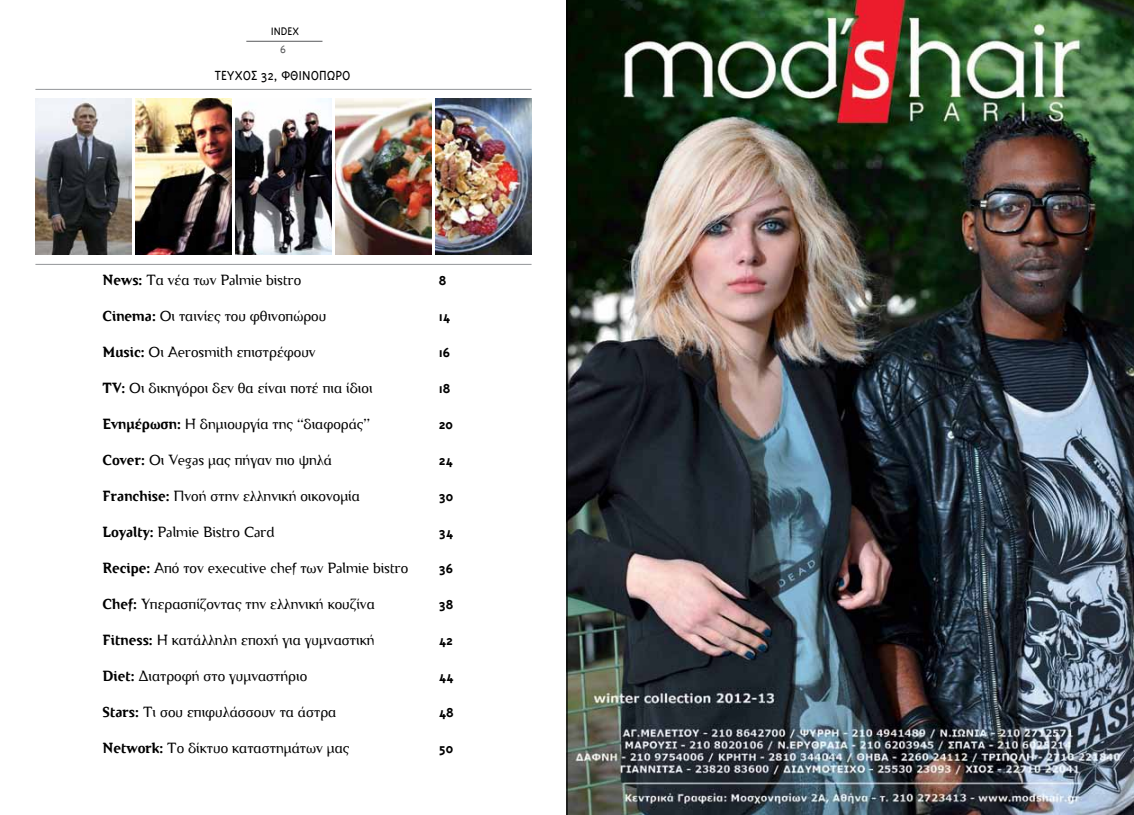
<style>
.page{position:relative;width:1134px;height:815px;background:#fff}
.page>*{position:absolute;margin:0;border:0;box-sizing:border-box;transform-origin:0 0}
.t1{font:300 15px "CF Derrida";color:#000}
.t2{font:700 15px "Triplex Greek";color:#000}
.t3{font:300 15px "Triplex Greek";color:#000}
.t4{font:300 12.5px "Triplex Greek";color:#000}
.t5{font:300 12.5px "Triplex Greek";color:#58595b}
.s1{font-weight:600}
</style>
<div class="page">
<img style="left:568px;top:0;width:566px;height:815px">
<hr style="left:246px;top:41px;width:76px;height:1px;background:#58595b">
<hr style="left:35px;top:89px;width:496px;height:1px;background:#939598">
<hr style="left:35px;top:264px;width:496px;height:1px;background:#939598">
<img style="left:35px;top:99px;width:96px;height:156px">
<img style="left:336px;top:99px;width:95px;height:156px">
<img style="left:236px;top:99px;width:95px;height:156px">
<img style="left:136px;top:99px;width:95px;height:156px">
<img style="left:436px;top:99px;width:95px;height:156px">
<hr style="left:566px;top:0;width:2px;height:815px;background:#000">
<p class="t4" style="left:271px;top:24px;width:30px">INDEX</p>
<p class="t5" style="left:280px;top:43px;width:7px">6</p>
<p class="t5" style="left:848px;top:43px;width:7px">7</p>
<p class="t3" style="left:215px;top:67px;width:137px">ΤΕΥΧΟΣ 32, ΦΘΙΝΟΠΩΡΟ</p>
<p class="t1" style="left:103px;top:272px;width:200px"><span class="s1">News:</span> Τα νέα των Palmie bistro</p>
<p class="t1" style="left:103px;top:308px;width:225px"><span class="s1">Cinema:</span> Οι ταινίες του φθινοπώρου</p>
<p class="t1" style="left:103px;top:344px;width:215px"><span class="s1">Music:</span> Οι Aerosmith επιστρέφουν</p>
<p class="t1" style="left:103px;top:380px;width:271px"><span class="s1">TV:</span> Οι δικηγόροι δεν θα είναι ποτέ πια ίδιοι</p>
<p class="t1" style="left:103px;top:416px;width:269px"><span class="s1">Ενημέρωση:</span> Η δημιουργία της “διαφοράς”</p>
<p class="t1" style="left:103px;top:452px;width:231px"><span class="s1">Cover:</span> Οι Vegas μας πήγαν πιο ψηλά</p>
<p class="t1" style="left:103px;top:488px;width:259px"><span class="s1">Franchise:</span> Πνοή στην ελληνική οικονομία</p>
<p class="t1" style="left:103px;top:524px;width:173px"><span class="s1">Loyalty:</span> Palmie Bistro Card</p>
<p class="t1" style="left:103px;top:560px;width:307px"><span class="s1">Recipe:</span> Από τον executive chef των Palmie bistro</p>
<p class="t1" style="left:103px;top:596px;width:274px"><span class="s1">Chef:</span> Υπερασπίζοντας την ελληνική κουζίνα</p>
<p class="t1" style="left:103px;top:632px;width:273px"><span class="s1">Fitness:</span> Η κατάλληλη εποχή για γυμναστική</p>
<p class="t1" style="left:103px;top:668px;width:206px"><span class="s1">Diet:</span> Διατροφή στο γυμναστήριο</p>
<p class="t1" style="left:103px;top:704px;width:235px"><span class="s1">Stars:</span> Τι σου επιφυλάσσουν τα άστρα</p>
<p class="t1" style="left:103px;top:740px;width:248px"><span class="s1">Network:</span> Το δίκτυο καταστημάτων μας</p>
<p class="t2" style="left:439px;top:272px;width:9px">8</p>
<p class="t2" style="left:439px;top:308px;width:13px">14</p>
<p class="t2" style="left:439px;top:344px;width:13px">16</p>
<p class="t2" style="left:439px;top:380px;width:13px">18</p>
<p class="t2" style="left:439px;top:416px;width:16px">20</p>
<p class="t2" style="left:439px;top:452px;width:16px">24</p>
<p class="t2" style="left:439px;top:488px;width:16px">30</p>
<p class="t2" style="left:439px;top:524px;width:16px">34</p>
<p class="t2" style="left:439px;top:560px;width:16px">36</p>
<p class="t2" style="left:439px;top:596px;width:16px">38</p>
<p class="t2" style="left:439px;top:632px;width:16px">42</p>
<p class="t2" style="left:439px;top:668px;width:16px">44</p>
<p class="t2" style="left:439px;top:704px;width:16px">48</p>
<p class="t2" style="left:439px;top:740px;width:16px">50</p>
</div>
